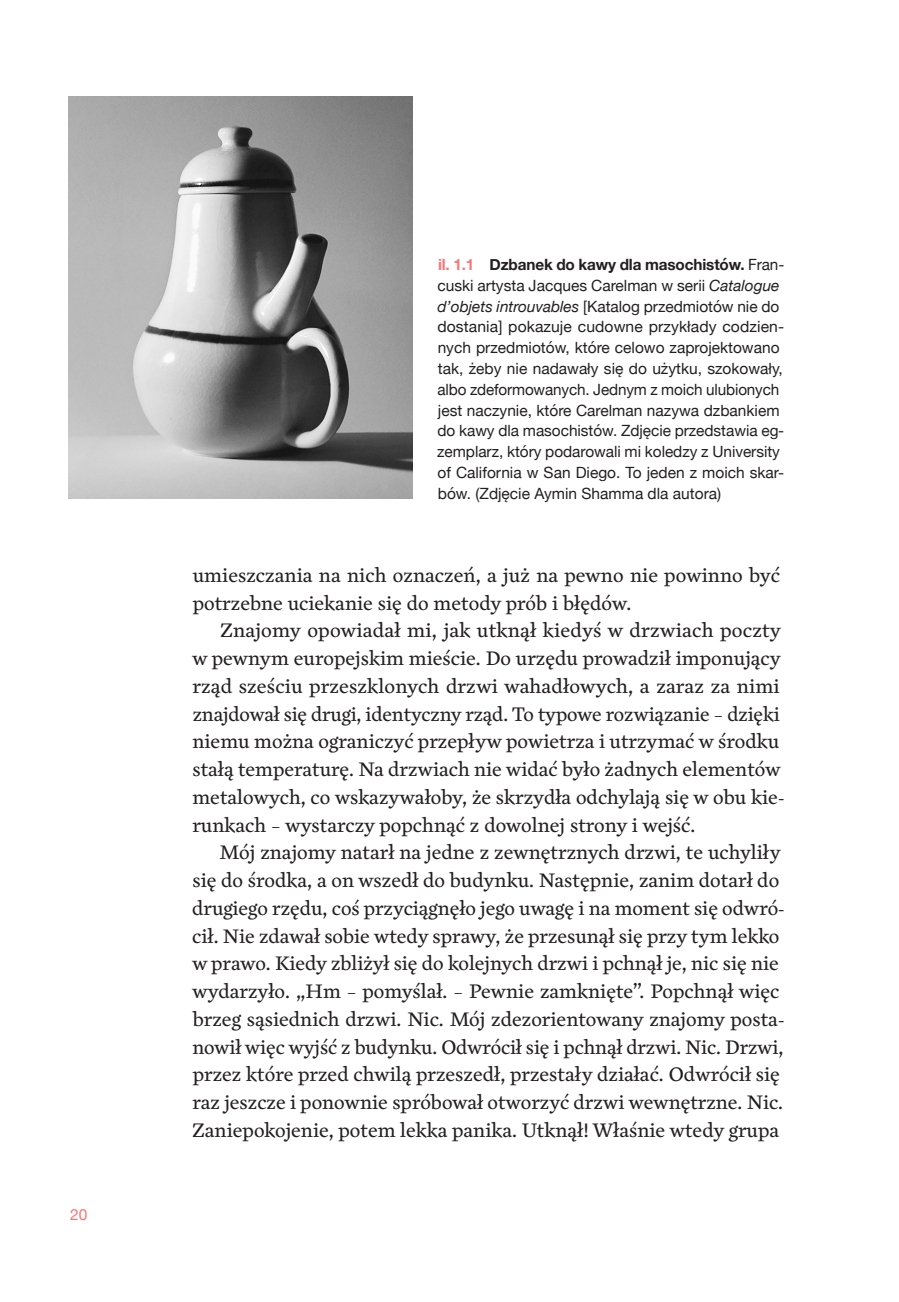
<style>
.page{position:relative;width:899px;height:1302px;background:#fff}
.page>*{position:absolute;margin:0;border:0;box-sizing:border-box;transform-origin:0 0}
.Normalny{font:20.4px/27.8px "Cardea OTCE";color:#231f20}
.podpisy{font:15.6px/20.8px "Helvetica Neue";color:#231f20}
.t1{font:15.6px "Helvetica Neue";color:#ff7376}
.s1{font-weight:700;color:#ff7376}
.s2{font-weight:700}
.s3{font-style:italic}
</style>
<div class="page">
<img style="left:69px;top:97px;width:343px;height:402px">
<p class="t1" style="left:70px;top:1203px;width:19px">20</p>
<p class="podpisy" style="left:437px;top:255px;width:348px"><span class="s1">il. 1.1</span> <span class="s2">Dzbanek do kawy dla masochistów.</span> Fran‑ cuski artysta Jacques Carelman w serii <span class="s3">Catalogue d’objets introuvables</span> [Katalog przedmiotów nie do dostania] pokazuje cudowne przykłady codzien‑ nych przedmiotów, które celowo zaprojektowano tak, żeby nie nadawały się do użytku, szokowały, albo zdeformowanych. Jednym z moich ulubionych jest naczynie, które Carelman nazywa dzbankiem do kawy dla masochistów. Zdjęcie przedstawia eg‑ zemplarz, który podarowali mi koledzy z University of California w San Diego. To jeden z moich skar‑ bów. (Zdjęcie Aymin Shamma dla autora)</p>
<p class="Normalny" style="left:193px;top:563px;width:588px">umieszczania na nich oznaczeń, a już na pewno nie powinno być potrzebne uciekanie się do metody prób i błędów.</p>
<p class="Normalny" style="left:192px;top:618px;width:594px;text-indent:28px">Znajomy opowiadał mi, jak utknął kiedyś w drzwiach poczty w pewnym europejskim mieście. Do urzędu prowadził imponujący rząd sześciu przeszklonych drzwi wahadłowych, a zaraz za nimi znajdował się drugi, identyczny rząd. To typowe rozwiązanie – dzięki niemu można ograniczyć przepływ powietrza i utrzymać w środku stałą temperaturę. Na drzwiach nie widać było żadnych elementów metalowych, co wskazywałoby, że skrzydła odchylają się w obu kie&shy;runkach – wystarczy popchnąć z dowolnej strony i wejść.</p>
<p class="Normalny" style="left:192px;top:840px;width:594px;text-indent:28px">Mój znajomy natarł na jedne z zewnętrznych drzwi, te uchyliły się do środka, a on wszedł do budynku. Następnie, zanim dotarł do drugiego rzędu, coś przyciągnęło jego uwagę i na moment się odwró&shy;cił. Nie zdawał sobie wtedy sprawy, że przesunął się przy tym lekko w prawo. Kiedy zbliżył się do kolejnych drzwi i pchnął je, nic się nie wydarzyło. „Hm – pomyślał. – Pewnie zamknięte”. Popchnął więc brzeg sąsiednich drzwi. Nic. Mój zdezorientowany znajomy posta&shy;nowił więc wyjść z budynku. Odwrócił się i pchnął drzwi. Nic. Drzwi, przez które przed chwilą przeszedł, przestały działać. Odwrócił się raz jeszcze i ponownie spróbował otworzyć drzwi wewnętrzne. Nic.<br>Zaniepokojenie, potem lekka panika. Utknął! Właśnie wtedy grupa</p>
</div>
